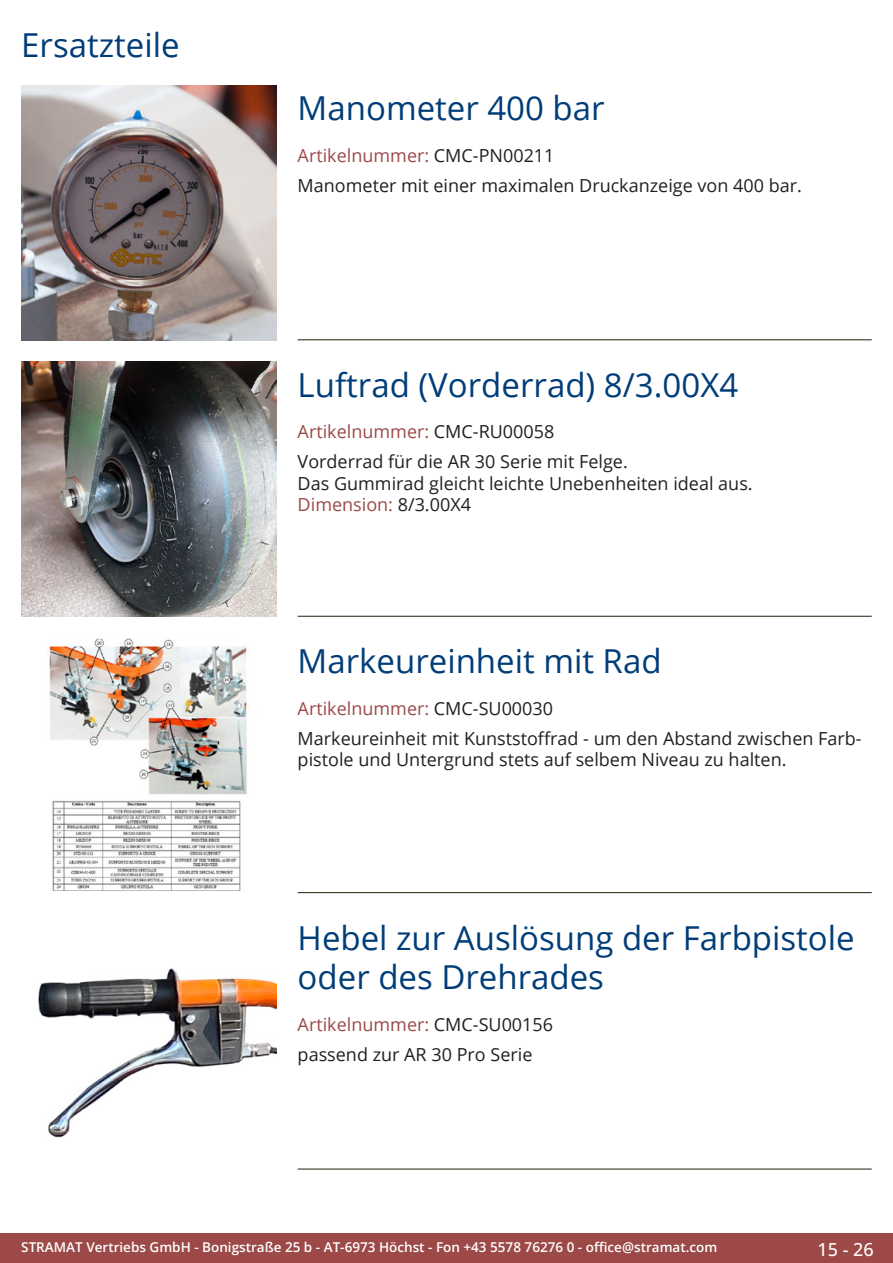
<style>
.page{position:relative;width:893px;height:1263px;background:#fff}
.page>*{position:absolute;margin:0;border:0;box-sizing:border-box;transform-origin:0 0}
.Produkttitel{font:33px/39.6px "Open Sans";color:#003d78}
.RastTitel{font:33px "Open Sans";color:#003d78}
.Beschreibung_Text{font:18px/21.6px "Open Sans";color:#231f20}
.TechDaten_Überschrif{font:18px "Open Sans";color:#9c4948}
.t1{font:500 18px "Open Sans";color:#fff}
.t2{font:600 13.5px "Open Sans";color:#fff}
.s1{color:#231f20}
.s2{color:#9c4948}
</style>
<div class="page">
<div style="left:0;top:1233px;width:893px;height:30px;background:#9c4948"></div>
<hr style="left:298px;top:340px;width:574px;height:1px;background:#201d08">
<hr style="left:298px;top:616px;width:574px;height:1px;background:#201d08">
<hr style="left:298px;top:892px;width:574px;height:1px;background:#201d08">
<hr style="left:298px;top:1169px;width:574px;height:1px;background:#201d08">
<img style="left:21px;top:85px;width:255px;height:255px">
<img style="left:21px;top:361px;width:255px;height:256px">
<img style="left:49px;top:638px;width:202px;height:253px">
<img style="left:38px;top:968px;width:238px;height:170px">
<p class="RastTitel" style="left:21px;top:22px;width:160px">Ersatzteile</p>
<p class="Produkttitel" style="left:298px;top:88px;width:308px">Manometer 400 bar</p>
<p class="TechDaten_Überschrif" style="left:298px;top:143px;width:258px">Artikelnummer: <span class="s1">CMC-PN00211</span></p>
<p class="Beschreibung_Text" style="left:298px;top:174px;width:506px">Manometer mit einer maximalen Druckanzeige von 400 bar.</p>
<p class="Produkttitel" style="left:298px;top:364px;width:442px">Luftrad (Vorderrad) 8/3.00X4</p>
<p class="TechDaten_Überschrif" style="left:298px;top:420px;width:258px">Artikelnummer: <span class="s1">CMC-RU00058</span></p>
<p class="Beschreibung_Text" style="left:298px;top:450px;width:457px">Vorderrad für die AR 30 Serie mit Felge.<br>Das Gummirad gleicht leichte Unebenheiten ideal aus.<br><span class="s2">Dimension:</span> 8/3.00X4</p>
<p class="Produkttitel" style="left:298px;top:640px;width:365px">Markeureinheit mit Rad</p>
<p class="TechDaten_Überschrif" style="left:298px;top:696px;width:257px">Artikelnummer: <span class="s1">CMC-SU00030</span></p>
<p class="Beschreibung_Text" style="left:298px;top:727px;width:564px">Markeureinheit mit Kunststoffrad - um den Abstand zwischen Farb&shy;pistole und Untergrund stets auf selbem Niveau zu halten.</p>
<p class="Produkttitel" style="left:298px;top:917px;width:559px">Hebel zur Auslösung der Farbpistole oder des Drehrades</p>
<p class="TechDaten_Überschrif" style="left:298px;top:1012px;width:257px">Artikelnummer: <span class="s1">CMC-SU00156</span></p>
<p class="Beschreibung_Text" style="left:298px;top:1043px;width:236px">passend zur AR 30 Pro Serie</p>
<p class="t2" style="left:21px;top:1238px;width:698px">STRAMAT Vertriebs GmbH - Bonigstraße 25 b - AT-6973 Höchst - Fon +43 5578 76276 0 - office@stramat.com</p>
<p class="t1" style="left:817px;top:1237px;width:58px">15 - 26</p>
</div>
